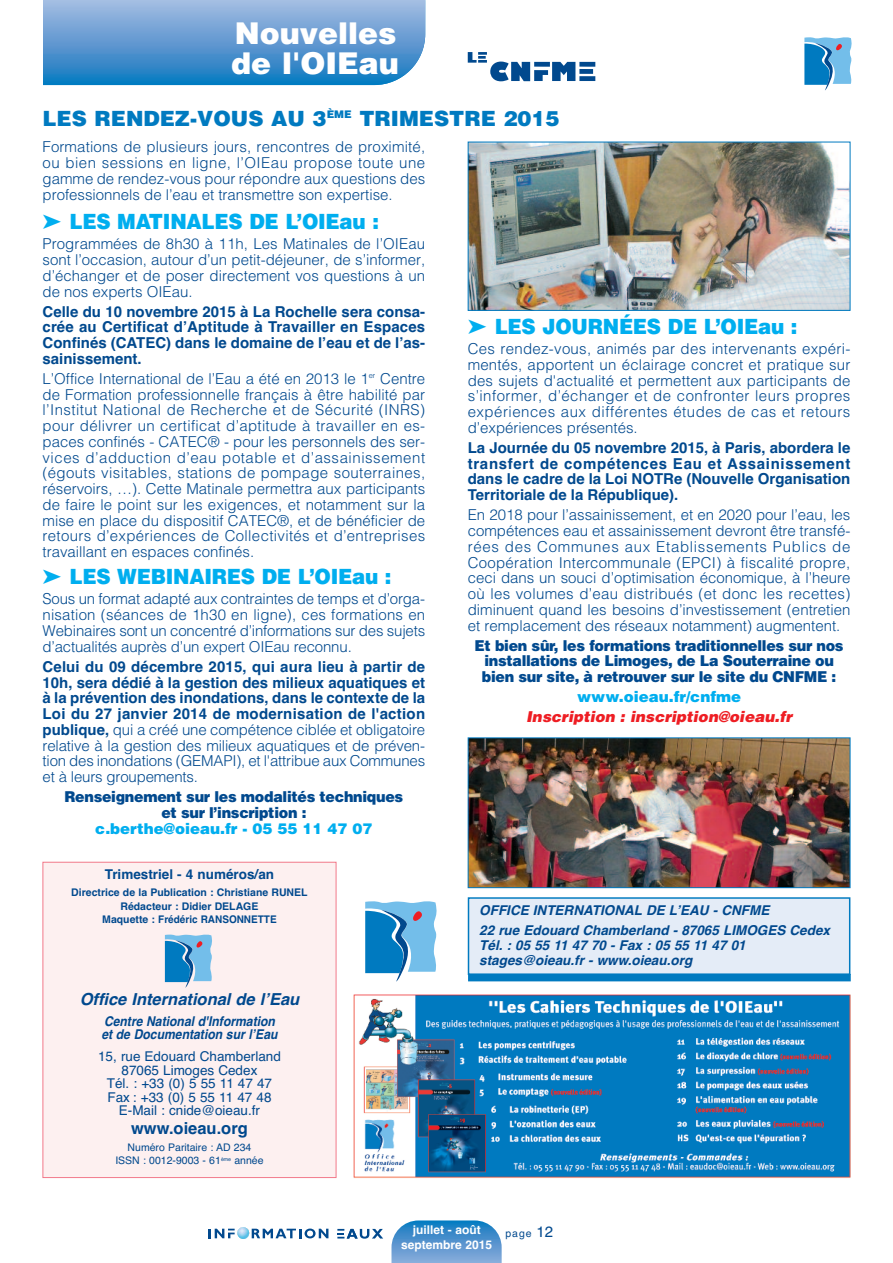
<style>
.page{position:relative;width:893px;height:1263px;background:#fff}
.page>*{position:absolute;margin:0;border:0;box-sizing:border-box;transform-origin:0 0}
.t1{font:900 30px/30px "Helvetica";color:#fff}
.t2{font:900 21px "Helvetica";letter-spacing:-.015em;color:#00aeef;scale:.94 1}
.t3{font:900 21px "Helvetica";color:#007ac0}
.t4{font:italic 700 16.5px "Helvetica";color:#01498e}
.t5{font:700 16.5px "Helvetica";color:#01498e}
.t6{font:300 15px/15.8px "Helvetica";color:#01498e;text-align:justify}
.t7{font:700 15px/15.8px "Helvetica";color:#01498e;text-align:justify}
.t8{font:900 15px/15.8px "Helvetica";letter-spacing:-.02em;color:#01498e;text-align:center;scale:.95 1}
.t9{font:900 15px "Helvetica";color:#00aeef}
.t10{font:italic 900 15px "Helvetica";letter-spacing:.005em;color:#ee1d23}
.t11{font:italic 700 13.5px/19.2px "Helvetica";color:#01498e}
.t12{font:13.5px/13.5px "Helvetica";color:#01498e;text-align:center}
.t13{font:italic 700 13.5px/13.5px "Helvetica";color:#01498e;scale:.9 1}
.t14{font:700 13.5px "Helvetica";color:#01498e}
.t15{font:700 12px "Helvetica";color:#fff}
.t16{font:700 10.5px/13.5px "Helvetica";color:#01498e;text-align:center}
.t17{font:10.5px/13.5px "Helvetica";color:#01498e;text-align:center}
.s1{font-weight:300}
.s2{font-size:15px}
</style>
<div class="page">
<svg style="left:337px;top:1229px;width:46px;height:10px"></svg>
<svg style="left:209px;top:1227px;width:119px;height:12px"></svg>
<svg style="left:391px;top:1220px;width:111px;height:43px;background:#609dd2"></svg>
<svg style="left:43px;top:0;width:382px;height:85px;background:#5f9bd1"></svg>
<svg style="left:804px;top:37px;width:48px;height:54px"></svg>
<div style="left:43px;top:862px;width:293px;height:315px;background:#fdf0f0"></div>
<div style="left:43px;top:862px;width:293px;height:316px;border:1px solid #f2798a"></div>
<svg style="left:165px;top:934px;width:47px;height:54px;background:#62a8d5"></svg>
<img style="left:353px;top:994px;width:498px;height:184px">
<svg style="left:365px;top:901px;width:72px;height:81px"></svg>
<div style="left:469px;top:899px;width:380px;height:74px;background:#e4ecf7"></div>
<div style="left:468px;top:897px;width:382px;height:78px;border:2px solid #007ac0"></div>
<div style="left:468px;top:974px;width:383px;height:7px;background:#007ac0"></div>
<svg style="left:468px;top:52px;width:127px;height:29px"></svg>
<img style="left:470px;top:739px;width:378px;height:147px">
<div style="left:468px;top:737px;width:382px;height:151px;border:1px solid #007ac0"></div>
<img style="left:470px;top:144px;width:378px;height:165px">
<div style="left:468px;top:142px;width:382px;height:169px;border:1px solid #007ac0"></div>
<h1 class="t1" style="left:231px;top:19px;width:169px">Nouvelles de l'OIEau</h1>
<h2 class="t3" style="left:43px;top:106px;width:518px">LES RENDEZ-VOUS AU 3<sup>ÈME</sup> TRIMESTRE 2015</h2>
<p class="t6" style="left:43px;top:138px;width:384px">Formations de plusieurs jours, rencontres de proximité, ou bien sessions en ligne, l’OIEau propose toute une gamme de rendez-vous pour répondre aux questions des professionnels de l’eau et transmettre son expertise.</p>
<h2 class="t2" style="left:43px;top:210px;width:359px">➤ LES MATINALES DE L’OIEau :</h2>
<p class="t6" style="left:43px;top:235px;width:384px">Programmées de 8h30 à 11h, Les Matinales de l’OIEau sont l’occasion, autour d’un petit-déjeuner, de s’informer, d’échanger et de poser directement vos questions à un de nos experts OIEau.</p>
<p class="t7" style="left:43px;top:303px;width:384px">Celle du 10 novembre 2015 à La Rochelle sera consa&shy;crée au Certificat d’Aptitude à Travailler en Espaces Confinés (CATEC) dans le domaine de l’eau et de l’as&shy;sainissement.</p>
<p class="t6" style="left:43px;top:369px;width:384px">L’Office International de l’Eau a été en 2013 le 1<sup>er</sup> Centre de Formation professionnelle français à être habilité par l’Institut National de Recherche et de Sécurité (INRS) pour délivrer un certificat d’aptitude à travailler en es&shy;paces confinés - CATEC® - pour les personnels des ser&shy;vices d’adduction d’eau potable et d’assainissement (égouts visitables, stations de pompage souterraines, réservoirs, …). Cette Matinale permettra aux participants de faire le point sur les exigences, et notamment sur la mise en place du dispositif CATEC®, et de bénéficier de retours d’expériences de Collectivités et d’entreprises travaillant en espaces confinés.</p>
<h2 class="t2" style="left:43px;top:565px;width:373px">➤ LES WEBINAIRES DE L’OIEau :</h2>
<p class="t6" style="left:43px;top:590px;width:384px">Sous un format adapté aux contraintes de temps et d’orga&shy;nisation (séances de 1h30 en ligne), ces formations en Webinaires sont un concentré d’informations sur des sujets d’actualités auprès d’un expert OIEau reconnu.</p>
<p class="t7" style="left:43px;top:659px;width:384px">Celui du 09 décembre 2015, qui aura lieu à partir de 10h, sera dédié à la gestion des milieux aquatiques et à la prévention des inondations, dans le contexte de la Loi du 27 janvier 2014 de modernisation de l'action publique, <span class="s1">qui a créé une compétence ciblée et obligatoire relative à la gestion des milieux aquatiques et de préven&shy;tion des inondations (GEMAPI), et l'attribue aux Communes et à leurs groupements.</span></p>
<p class="t8" style="left:64px;top:789px;width:358px">Renseignement sur les modalités techniques et sur l’inscription :</p>
<p class="t9" style="left:95px;top:819px;width:279px">c.berthe@oieau.fr - 05 55 11 47 07</p>
<p class="t14" style="left:105px;top:866px;width:171px">Trimestriel - 4 numéros/an</p>
<p class="t16" style="left:71px;top:886px;width:238px">Directrice de la Publication : Christiane RUNEL<br>Rédacteur : Didier DELAGE<br>Maquette : Frédéric RANSONNETTE</p>
<p class="t4" style="left:80px;top:989px;width:221px">Office International de l’Eau</p>
<p class="t13" style="left:101px;top:1014px;width:197px">Centre National d'Information et de Documentation sur l’Eau</p>
<p class="t12" style="left:98px;top:1050px;width:184px">15, rue Edouard Chamberland<br>87065 Limoges Cedex<br>Tél. : +33 (0) 5 55 11 47 47<br>Fax : +33 (0) 5 55 11 47 48<br>E-Mail : cnide@oieau.fr</p>
<p class="t5" style="left:131px;top:1119px;width:118px">www.oieau.org</p>
<p class="t17" style="left:115px;top:1140px;width:150px">Numéro Paritaire : AD 234<br>ISSN : 0012-9003 - 61<sup>ème</sup> année</p>
<h2 class="t2" style="left:468px;top:315px;width:352px">➤ LES JOURNÉES DE L’OIEau :</h2>
<p class="t6" style="left:468px;top:340px;width:384px">Ces rendez-vous, animés par des intervenants expéri&shy;mentés, apportent un éclairage concret et pratique sur des sujets d'actualité et permettent aux participants de s’informer, d’échanger et de confronter leurs propres expériences aux différentes études de cas et retours d’expériences présentés.</p>
<p class="t7" style="left:468px;top:440px;width:384px">La Journée du 05 novembre 2015, à Paris, abordera le transfert de compétences Eau et Assainissement dans le cadre de la Loi NOTRe (Nouvelle Organisation Territoriale de la République).</p>
<p class="t6" style="left:468px;top:506px;width:384px">En 2018 pour l’assainissement, et en 2020 pour l’eau, les compétences eau et assainissement devront être transfé&shy;rées des Communes aux Etablissements Publics de Coopération Intercommunale (EPCI) à fiscalité propre, ceci dans un souci d’optimisation économique, à l’heure où les volumes d’eau distribués (et donc les recettes) diminuent quand les besoins d’investissement (entretien et remplacement des réseaux notamment) augmentent.</p>
<p class="t8" style="left:475px;top:637px;width:390px">Et bien sûr, les formations traditionnelles sur nos installations de Limoges, de La Souterraine ou bien sur site, à retrouver sur le site du CNFME :</p>
<p class="t9" style="left:577px;top:688px;width:166px">www.oieau.fr/cnfme</p>
<p class="t10" style="left:526px;top:708px;width:267px">Inscription : inscription@oieau.fr</p>
<p class="t11" style="left:479px;top:901px;width:353px">OFFICE INTERNATIONAL DE L’EAU - CNFME<br>22 rue Edouard Chamberland - 87065 LIMOGES Cedex</p>
<p class="t11" style="left:479px;top:937px;width:268px;line-height:15px">Tél. : 05 55 11 47 70 - Fax : 05 55 11 47 01 stages@oieau.fr - www.oieau.org</p>
<p class="t15" style="left:413px;top:1223px;width:69px">juillet - août</p>
<p class="t17" style="left:506px;top:1226px;width:49px">page <span class="s2">12</span></p>
<p class="t15" style="left:401px;top:1237px;width:93px">septembre 2015</p>
</div>
